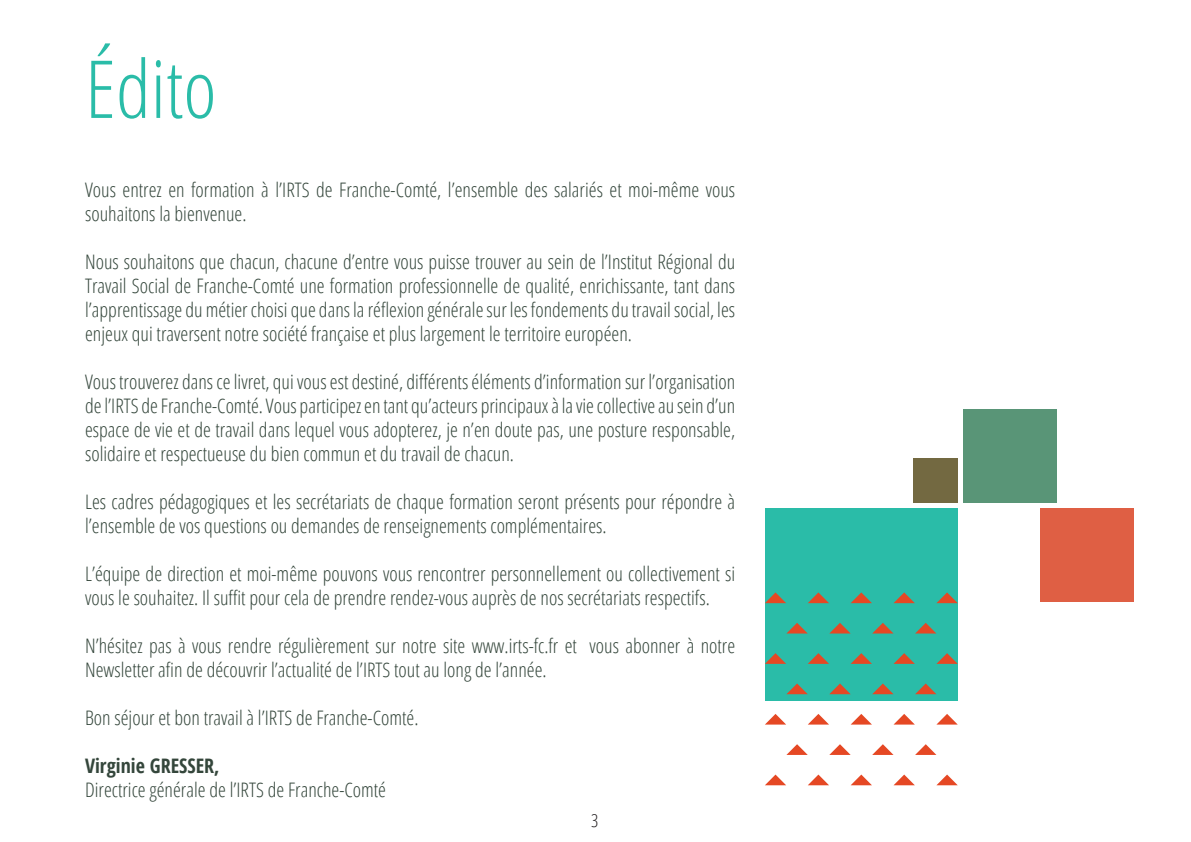
<style>
.page{position:relative;width:1191px;height:842px;background:#fff}
.page>*{position:absolute;margin:0;border:0;box-sizing:border-box;transform-origin:0 0}
.t1{font:300 condensed 80px "Open Sans";color:#2abca8}
.t2{font:300 condensed 20px/24px "Open Sans";color:#34463b}
.t3{font:700 condensed 20px "Open Sans";color:#34463b}
.t4{font:300 condensed 18px "Open Sans";color:#231f20}
</style>
<div class="page">
<div style="left:765px;top:508px;width:193px;height:193px;background:#2abca8"></div>
<div style="left:913px;top:459px;width:44px;height:44px;background:#736941"></div>
<div style="left:1040px;top:508px;width:94px;height:94px;background:#df5f44"></div>
<svg style="left:765px;top:592px;width:21px;height:11px"></svg>
<svg style="left:808px;top:592px;width:21px;height:11px"></svg>
<svg style="left:851px;top:592px;width:21px;height:11px"></svg>
<svg style="left:894px;top:592px;width:21px;height:11px"></svg>
<svg style="left:936px;top:592px;width:21px;height:11px"></svg>
<svg style="left:787px;top:623px;width:20px;height:10px"></svg>
<svg style="left:830px;top:623px;width:20px;height:10px"></svg>
<svg style="left:873px;top:623px;width:20px;height:10px"></svg>
<svg style="left:915px;top:623px;width:21px;height:10px"></svg>
<svg style="left:765px;top:653px;width:21px;height:11px"></svg>
<svg style="left:808px;top:653px;width:21px;height:11px"></svg>
<svg style="left:850px;top:653px;width:22px;height:11px"></svg>
<svg style="left:893px;top:653px;width:22px;height:11px"></svg>
<svg style="left:936px;top:653px;width:21px;height:11px"></svg>
<svg style="left:786px;top:683px;width:21px;height:11px"></svg>
<svg style="left:829px;top:683px;width:21px;height:11px"></svg>
<svg style="left:872px;top:683px;width:21px;height:11px"></svg>
<svg style="left:915px;top:683px;width:21px;height:11px"></svg>
<svg style="left:765px;top:714px;width:21px;height:10px"></svg>
<svg style="left:808px;top:714px;width:21px;height:10px"></svg>
<svg style="left:851px;top:714px;width:21px;height:10px"></svg>
<svg style="left:894px;top:714px;width:20px;height:10px"></svg>
<svg style="left:937px;top:714px;width:20px;height:10px"></svg>
<svg style="left:765px;top:774px;width:21px;height:11px"></svg>
<svg style="left:808px;top:774px;width:21px;height:11px"></svg>
<svg style="left:851px;top:774px;width:21px;height:11px"></svg>
<svg style="left:894px;top:774px;width:21px;height:11px"></svg>
<svg style="left:937px;top:774px;width:20px;height:11px"></svg>
<svg style="left:786px;top:744px;width:21px;height:11px"></svg>
<svg style="left:829px;top:744px;width:21px;height:11px"></svg>
<svg style="left:872px;top:744px;width:21px;height:11px"></svg>
<svg style="left:915px;top:744px;width:21px;height:11px"></svg>
<div style="left:963px;top:409px;width:94px;height:94px;background:#599577"></div>
<h1 class="t1" style="left:85px;top:35px;width:133px">Édito</h1>
<p class="t2" style="left:85px;top:177px;width:651px">Vous entrez en formation à l’IRTS de Franche-Comté, l’ensemble des salariés et moi-même vous souhaitons la bienvenue.</p>
<p class="t2" style="left:85px;top:249px;width:651px;text-align:justify">Nous souhaitons que chacun, chacune d’entre vous puisse trouver au sein de l’Institut Régional du Travail Social de Franche-Comté une formation professionnelle de qualité, enrichissante, tant dans l’apprentissage du métier choisi que dans la réflexion générale sur les fondements du travail social, les enjeux qui traversent notre société française et plus largement le territoire européen.</p>
<p class="t2" style="left:85px;top:369px;width:651px;text-align:justify">Vous trouverez dans ce livret, qui vous est destiné, différents éléments d’information sur l’organisation de l’IRTS de Franche-Comté. Vous participez en tant qu’acteurs principaux à la vie collective au sein d’un espace de vie et de travail dans lequel vous adopterez, je n’en doute pas, une posture responsable, solidaire et respectueuse du bien commun et du travail de chacun.</p>
<p class="t2" style="left:85px;top:489px;width:651px">Les cadres pédagogiques et les secrétariats de chaque formation seront présents pour répondre à l’ensemble de vos questions ou demandes de renseignements complémentaires.</p>
<p class="t2" style="left:85px;top:561px;width:651px">L’équipe de direction et moi-même pouvons vous rencontrer personnellement ou collectivement si vous le souhaitez. Il suffit pour cela de prendre rendez-vous auprès de nos secrétariats respectifs.</p>
<p class="t2" style="left:85px;top:633px;width:651px">N’hésitez pas à vous rendre régulièrement sur notre site www.irts-fc.fr et vous abonner à notre<br>Newsletter afin de découvrir l’actualité de l’IRTS tout au long de l’année.</p>
<p class="t2" style="left:85px;top:705px;width:335px">Bon séjour et bon travail à l’IRTS de Franche-Comté.</p>
<p class="t3" style="left:85px;top:752px;width:136px">Virginie GRESSER,</p>
<p class="t2" style="left:85px;top:777px;width:302px">Directrice générale de l’IRTS de Franche-Comté</p>
<p class="t4" style="left:591px;top:809px;width:9px">3</p>
</div>
